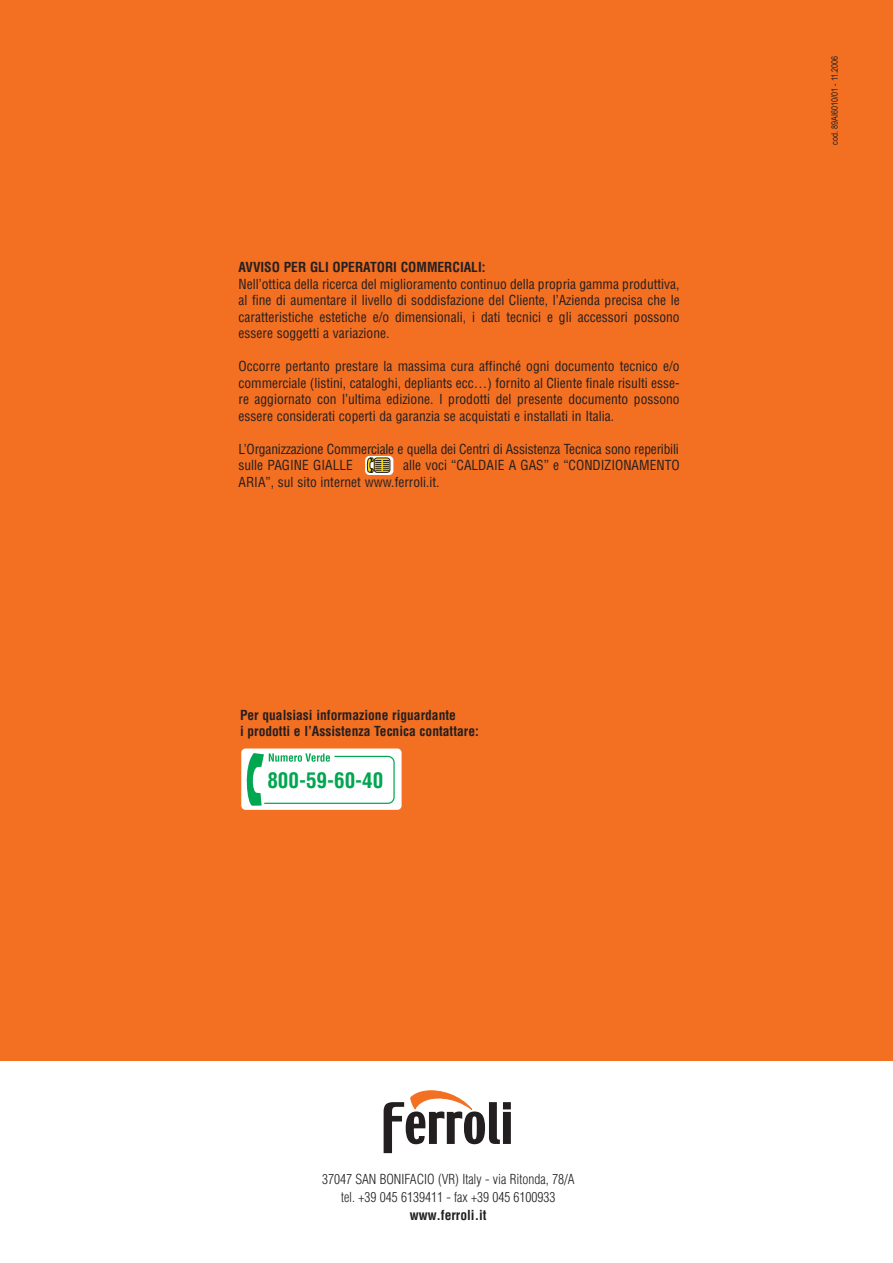
<style>
.page{position:relative;width:893px;height:1263px;background:#fff}
.page>*{position:absolute;margin:0;border:0;box-sizing:border-box;transform-origin:0 0}
.t1{font:700 condensed 21.15px "Helvetica";color:#00a650}
.t2{font:condensed 13.5px/16.5px "Helvetica";color:#231f20;text-align:justify}
.t3{font:700 condensed 13.5px/16.5px "Helvetica";color:#231f20}
.t4{font:300 condensed 13.5px/18px "Helvetica";color:#231f20;text-align:center}
.t5{font:9px "Arial";color:#231f20;scale:.8 1}
</style>
<div class="page">
<div style="left:0;top:0;width:892px;height:1061px;background:#f36f21"></div>
<svg style="left:383px;top:1090px;width:128px;height:63px"></svg>
<svg style="left:365px;top:456px;width:28px;height:19px"></svg>
<svg style="left:374px;top:458px;width:16px;height:15px"></svg>
<svg style="left:367px;top:458px;width:22px;height:15px"></svg>
<div style="left:241px;top:749px;width:160px;height:61px;background:#fff;border-radius:4px"></div>
<svg style="left:246px;top:753px;width:149px;height:53px"></svg>
<p class="t3" style="left:238px;top:260px;width:248px">AVVISO PER GLI OPERATORI COMMERCIALI:</p>
<p class="t2" style="left:238px;top:277px;width:442px">Nell’ottica della ricerca del miglioramento continuo della propria gamma produttiva, al fine di aumentare il livello di soddisfazione del Cliente, l’Azienda precisa che le caratteristiche estetiche e/o dimensionali, i dati tecnici e gli accessori possono essere soggetti a variazione.</p>
<p class="t2" style="left:238px;top:359px;width:442px">Occorre pertanto prestare la massima cura affinché ogni documento tecnico e/o commerciale (listini, cataloghi, depliants ecc…) fornito al Cliente finale risulti esse&shy;re aggiornato con l’ultima edizione. I prodotti del presente documento possono essere considerati coperti da garanzia se acquistati e installati in Italia.</p>
<p class="t2" style="left:238px;top:442px;width:442px">L’Organizzazione Commerciale e quella dei Centri di Assistenza Tecnica sono reperibili sulle PAGINE GIALLE</p>
<p class="t2" style="left:238px;top:458px;width:442px;text-indent:165px">alle voci “CALDAIE A GAS” e “CONDIZIONAMENTO<br>ARIA”, sul sito internet www.ferroli.it.</p>
<p class="t3" style="left:240px;top:708px;width:240px">Per qualsiasi informazione riguardante<br>i prodotti e l’Assistenza Tecnica contattare:</p>
<h1 class="t1" style="left:267px;top:772px;width:117px">800-59-60-40</h1>
<p class="t5" style="left:831px;top:145px;width:113px;rotate:-90deg">cod. 89AI6010/01 - 11.2006</p>
<p class="t4" style="left:322px;top:1172px;width:254px">37047 SAN BONIFACIO (VR) Italy - via Ritonda, 78/A tel. +39 045 6139411 - fax +39 045 6100933</p>
<p class="t3" style="left:410px;top:1208px;width:78px">www.ferroli.it</p>
</div>
